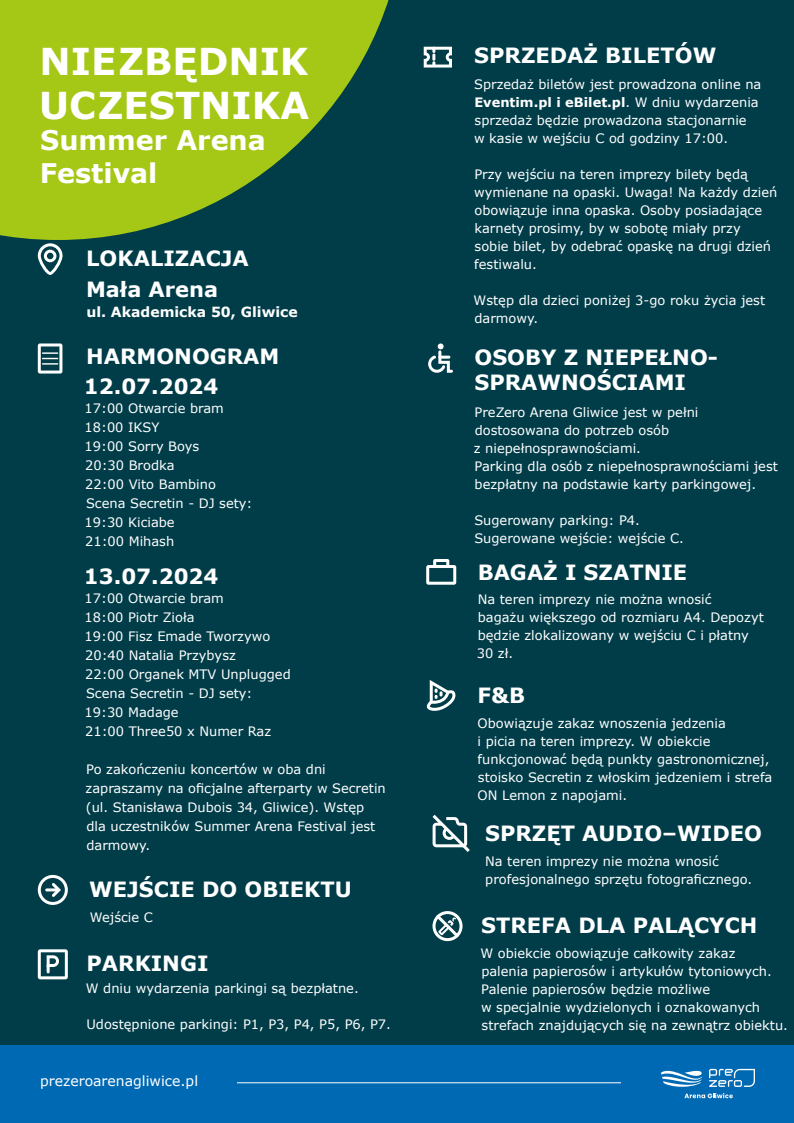
<style>
.page{position:relative;width:794px;height:1123px;background:#fff}
.page>*{position:absolute;margin:0;border:0;box-sizing:border-box;transform-origin:0 0}
.t1{font:700 37px/44.4px "Verdana";color:#fff}
.t2{font:700 27px/32.4px "Verdana";color:#fff}
.t3{font:700 21px/25.2px "Verdana";color:#fff}
.t4{font:700 14px "Verdana";color:#fff}
.t5{font:14px "Verdana";color:#fff}
.t6{font:13px/18px "Verdana";color:#fff}
.s1{font-weight:700}
</style>
<div class="page">
<div style="left:0;top:0;width:794px;height:1052px;background:#003d49"></div>
<svg style="left:0;top:0;width:389px;height:240px;fill:#a5c715"></svg>
<div style="left:0;top:1046px;width:794px;height:77px;background:#0069b4"></div>
<hr style="left:237px;top:1082px;width:384px;height:1px;background:#fff">
<svg style="left:38px;top:343px;width:24px;height:31px"></svg>
<svg style="left:428px;top:344px;width:25px;height:29px"></svg>
<svg style="left:38px;top:949px;width:30px;height:30px"></svg>
<svg style="left:426px;top:559px;width:30px;height:26px"></svg>
<svg style="left:424px;top:47px;width:28px;height:21px"></svg>
<svg style="left:38px;top:875px;width:30px;height:30px"></svg>
<hr style="left:45px;top:888px;width:14px;height:3px;background:#fff;border-radius:2px">
<svg style="left:433px;top:911px;width:30px;height:30px"></svg>
<svg style="left:433px;top:815px;width:37px;height:37px"></svg>
<svg style="left:426px;top:680px;width:30px;height:31px"></svg>
<svg style="left:38px;top:243px;width:25px;height:32px"></svg>
<svg style="left:661px;top:1071px;width:41px;height:16px"></svg>
<svg style="left:709px;top:1069px;width:46px;height:18px"></svg>
<svg style="left:684px;top:1093px;width:49px;height:5px"></svg>
<h1 class="t1" style="left:39px;top:40px;width:271px">NIEZBĘDNIK<br>UCZESTNIKA</h1>
<h2 class="t2" style="left:40px;top:125px;width:228px">Summer Arena<br>Festival</h2>
<h3 class="t3" style="left:86px;top:246px;width:164px">LOKALIZACJA</h3>
<h3 class="t3" style="left:86px;top:277px;width:134px">Mała Arena</h3>
<p class="t4" style="left:86px;top:303px;width:213px">ul. Akademicka 50, Gliwice</p>
<h3 class="t3" style="left:474px;top:43px;width:244px">SPRZEDAŻ BILETÓW</h3>
<p class="t6" style="left:474px;top:75px;width:289px">Sprzedaż biletów jest prowadzona online na <span class="s1">Eventim.pl i eBilet.pl</span>. W dniu wydarzenia sprzedaż będzie prowadzona stacjonarnie<br>w kasie w wejściu C od godziny 17:00.</p>
<p class="t6" style="left:474px;top:165px;width:305px">Przy wejściu na teren imprezy bilety będą wymienane na opaski. Uwaga! Na każdy dzień obowiązuje inna opaska. Osoby posiadające karnety prosimy, by w sobotę miały przy sobie bilet, by odebrać opaskę na drugi dzień festiwalu.</p>
<p class="t6" style="left:474px;top:291px;width:293px">Wstęp dla dzieci poniżej 3-go roku życia jest darmowy.</p>
<h3 class="t3" style="left:86px;top:344px;width:195px">HARMONOGRAM</h3>
<h3 class="t3" style="left:475px;top:345px;width:245px">OSOBY Z NIEPEŁNO-<br>SPRAWNOŚCIAMI</h3>
<p class="t6" style="left:474px;top:403px;width:306px">PreZero Arena Gliwice jest w pełni dostosowana do potrzeb osób<br>z niepełnosprawnościami.<br>Parking dla osób z niepełnosprawnościami jest bezpłatny na podstawie karty parkingowej.</p>
<p class="t6" style="left:474px;top:511px;width:211px">Sugerowany parking: P4.<br>Sugerowane wejście: wejście C.</p>
<h3 class="t3" style="left:84px;top:374px;width:136px">12.07.2024</h3>
<p class="t6" style="left:85px;top:399px;width:169px;line-height:19px">17:00 Otwarcie bram<br>18:00 IKSY<br>19:00 Sorry Boys<br>20:30 Brodka<br>22:00 Vito Bambino<br>Scena Secretin - DJ sety:<br>19:30 Kiciabe<br>21:00 Mihash</p>
<h3 class="t3" style="left:84px;top:564px;width:136px">13.07.2024</h3>
<p class="t6" style="left:85px;top:589px;width:208px;line-height:19px">17:00 Otwarcie bram<br>18:00 Piotr Zioła<br>19:00 Fisz Emade Tworzywo<br>20:40 Natalia Przybysz<br>22:00 Organek MTV Unplugged<br>Scena Secretin - DJ sety:<br>19:30 Madage<br>21:00 Three50 x Numer Raz</p>
<p class="t6" style="left:86px;top:760px;width:302px;line-height:19px">Po zakończeniu koncertów w oba dni zapraszamy na oficjalne afterparty w Secretin (ul. Stanisława Dubois 34, Gliwice). Wstęp dla uczestników Summer Arena Festival jest darmowy.</p>
<h3 class="t3" style="left:478px;top:560px;width:211px">BAGAŻ I SZATNIE</h3>
<p class="t6" style="left:477px;top:591px;width:289px">Na teren imprezy nie można wnosić<br>bagażu większego od rozmiaru A4. Depozyt będzie zlokalizowany w wejściu C i płatny<br>30 zł.</p>
<h3 class="t3" style="left:478px;top:683px;width:49px">F&amp;B</h3>
<p class="t6" style="left:478px;top:715px;width:296px">Obowiązuje zakaz wnoszenia jedzenia<br>i picia na teren imprezy. W obiekcie funkcjonować będą punkty gastronomicznej, stoisko Secretin z włoskim jedzeniem i strefa ON Lemon z napojami.</p>
<h3 class="t3" style="left:485px;top:821px;width:278px">SPRZĘT AUDIO–WIDEO</h3>
<h3 class="t3" style="left:89px;top:877px;width:264px">WEJŚCIE DO OBIEKTU</h3>
<p class="t6" style="left:90px;top:909px;width:64px">Wejście C</p>
<h3 class="t3" style="left:87px;top:951px;width:124px">PARKINGI</h3>
<p class="t6" style="left:86px;top:979px;width:274px">W dniu wydarzenia parkingi są bezpłatne.</p>
<p class="t6" style="left:86px;top:1015px;width:306px">Udostępnione parkingi: P1, P3, P4, P5, P6, P7.</p>
<p class="t5" style="left:40px;top:1072px;width:160px">prezeroarenagliwice.pl</p>
<p class="t6" style="left:485px;top:853px;width:269px">Na teren imprezy nie można wnosić profesjonalnego sprzętu fotograficznego.</p>
<h3 class="t3" style="left:481px;top:913px;width:278px">STREFA DLA PALĄCYCH</h3>
<p class="t6" style="left:481px;top:945px;width:309px">W obiekcie obowiązuje całkowity zakaz<br>palenia papierosów i artykułów tytoniowych.<br>Palenie papierosów będzie możliwe<br>w specjalnie wydzielonych i oznakowanych strefach znajdujących się na zewnątrz obiektu.</p>
</div>
